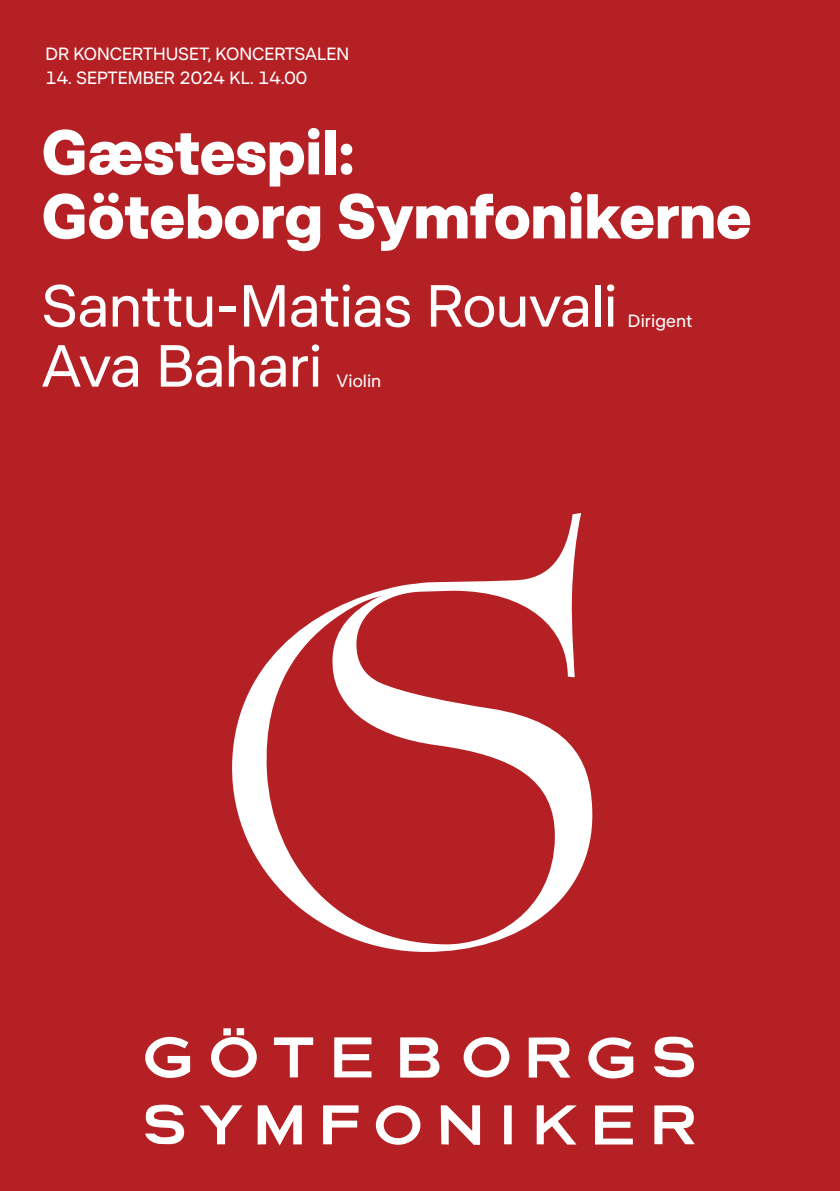
<style>
.page{position:relative;width:840px;height:1191px;background:#fff}
.page>*{position:absolute;margin:0;border:0;box-sizing:border-box;transform-origin:0 0}
.t1{font:700 64px/64px "DR Publik";letter-spacing:-.005em;color:#fff}
.t2{font:60px "DR Publik";letter-spacing:-.015em;color:#fff}
.t3{font:18px "DR Publik";color:#fff}
</style>
<div class="page">
<div style="left:0;top:0;width:839px;height:1191px;background:#b52025"></div>
<svg style="left:145px;top:1028px;width:549px;height:117px"></svg>
<svg style="left:232px;top:513px;width:361px;height:439px"></svg>
<p class="t3" style="left:45px;top:43px;width:305px">DR KONCERTHUSET, KONCERTSALEN</p>
<p class="t3" style="left:45px;top:67px;width:263px">14. SEPTEMBER 2024 KL. 14.00</p>
<h1 class="t1" style="left:42px;top:120px;width:711px">Gæstespil:<br>Göteborg Symfonikerne</h1>
<h2 class="t2" style="left:41px;top:269px;width:577px">Santtu-Matias Rouvali</h2>
<p class="t3" style="left:627px;top:309px;width:66px">Dirigent</p>
<h2 class="t2" style="left:41px;top:329px;width:282px">Ava Bahari</h2>
<p class="t3" style="left:336px;top:369px;width:46px">Violin</p>
</div>
